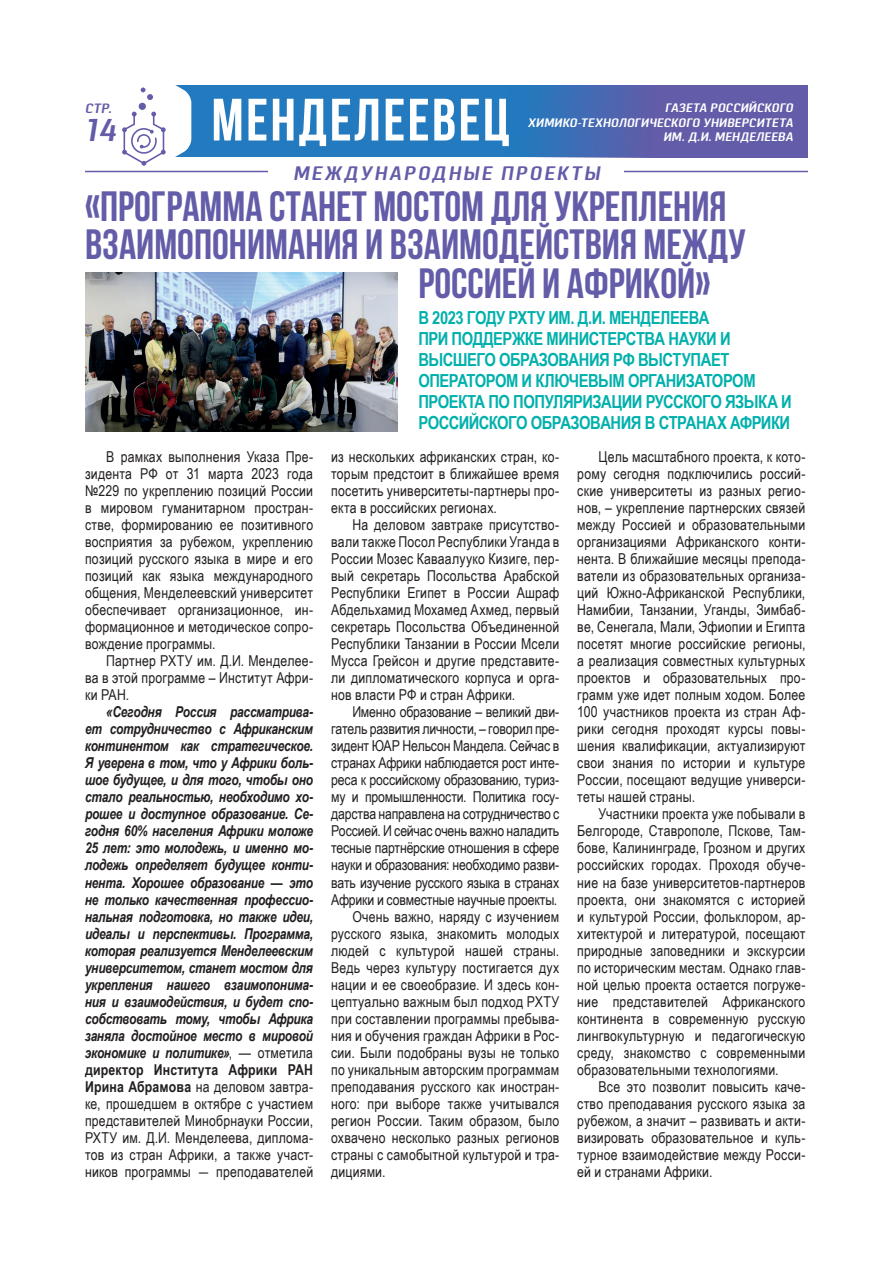
<style>
.page{position:relative;width:893px;height:1263px;background:#fff}
.page>*{position:absolute;margin:0;border:0;box-sizing:border-box;transform-origin:0 0}
.t1{font:700 59.55px "Bebas Neue";letter-spacing:.04em;color:#fff}
.зАГОЛОВОК{font:700 42.3px "Bebas Neue";color:#635ca8}
.t2{font:italic 600 31.5px "Pancetta Pro";color:#635ca8}
.ЛИД{font:italic 600 19.5px "Pancetta Pro";letter-spacing:.14em;color:#635ca8}
.Основной_текст{font:700 18px/21px "Arial Narrow";letter-spacing:-.03em;color:#00b0ac}
.Основной_текст-2{font:15px/17px "Arial Narrow";letter-spacing:.01em;color:#231f20;text-align:justify}
.Основной_текст-3{font:italic 700 15px/17px "Arial Narrow";letter-spacing:-.015em;color:#231f20;text-align:justify}
.t3{font:italic 600 13.5px "Pancetta Pro";color:#635ca8}
.t4{font:italic 600 12.3px/14.7px "Pancetta Pro";letter-spacing:.04em;color:#fff;text-align:right}
.s1{font-weight:400;font-style:normal}
.s2{font-style:normal}
</style>
<div class="page">
<div style="left:143px;top:86px;width:663px;height:71px;background:#237abf"></div>
<svg style="left:508px;top:85px;width:300px;height:72px;fill:#635ca8"></svg>
<svg style="left:99px;top:85px;width:92px;height:86px"></svg>
<hr style="left:85px;top:171px;width:723px;height:1px;background:#635ca8">
<div style="left:269px;top:165px;width:355px;height:22px;background:#fff"></div>
<img style="left:85px;top:272px;width:312px;height:159px">
<p class="t3" style="left:85px;top:100px;width:28px">СТР.</p>
<h3 class="t2" style="left:85px;top:113px;width:32px">14</h3>
<h1 class="t1" style="left:211px;top:87px;width:300px">МЕНДЕЛЕЕВЕЦ</h1>
<p class="t4" style="left:528px;top:100px;width:266px">ГАЗЕТА РОССИЙСКОГО<br>ХИМИКО-ТЕХНОЛОГИЧЕСКОГО УНИВЕРСИТЕТА<br>ИМ. Д.И. МЕНДЕЛЕЕВА</p>
<p class="ЛИД" style="left:293px;top:162px;width:308px">МЕЖДУНАРОДНЫЕ ПРОЕКТЫ</p>
<p class="зАГОЛОВОК" style="left:85px;top:183px;width:643px">«ПРОГРАММА СТАНЕТ МОСТОМ ДЛЯ УКРЕПЛЕНИЯ</p>
<p class="зАГОЛОВОК" style="left:85px;top:222px;width:662px">ВЗАИМОПОНИМАНИЯ И ВЗАИМОДЕЙСТВИЯ МЕЖДУ</p>
<p class="зАГОЛОВОК" style="left:418px;top:260px;width:294px">РОССИЕЙ И АФРИКОЙ»</p>
<p class="Основной_текст-2" style="left:85px;top:448px;width:230px;text-indent:21px">В рамках выполнения Указа Пре&shy;зидента РФ от 31 марта 2023 года №229 по укреплению позиций России в мировом гуманитарном простран&shy;стве, формированию ее позитивного восприятия за рубежом, укреплению позиций русского языка в мире и его позиций как языка международного общения, Менделеевский университет обеспечивает организационное, ин&shy;формационное и методическое сопро&shy;вождение программы.</p>
<p class="Основной_текст-2" style="left:85px;top:652px;width:230px;text-indent:21px">Партнер РХТУ им. Д.И. Менделее&shy;ва в этой программе – Институт Афри&shy;ки РАН.</p>
<p class="Основной_текст-3" style="left:85px;top:703px;width:230px;text-indent:21px">«Сегодня Россия рассматрива&shy;ет сотрудничество с Африканским континентом как стратегическое.<br>Я уверена в том, что у Африки боль&shy;шое будущее, и для того, чтобы оно стало реальностью, необходимо хо&shy;рошее и доступное образование. Се&shy;годня 60% населения Африки моложе 25 лет: это молодежь, и именно мо&shy;лодежь определяет будущее конти&shy;нента. Хорошее образование — это не только качественная профессио&shy;нальная подготовка, но также идеи, идеалы и перспективы. Программа, которая реализуется Менделеевским университетом, станет мостом для укрепления нашего взаимопонима&shy;ния и взаимодействия, и будет спо&shy;собствовать тому, чтобы Африка заняла достойное место в мировой экономике и политике»<span class="s1">, — отметила </span><span class="s2">директор Института Африки РАН Ирина Абрамова</span> <span class="s1">на деловом завтра&shy;ке, прошедшем в октябре с участием представителей Минобрнауки России, РХТУ им. Д.И. Менделеева, диплома&shy;тов из стран Африки, а также участ&shy;ников программы ― преподавателей</span></p>
<p class="Основной_текст" style="left:418px;top:306px;width:375px">В 2023 ГОДУ РХТУ ИМ. Д.И. МЕНДЕЛЕЕВА<br>ПРИ ПОДДЕРЖКЕ МИНИСТЕРСТВА НАУКИ И ВЫСШЕГО ОБРАЗОВАНИЯ РФ ВЫСТУПАЕТ ОПЕРАТОРОМ И КЛЮЧЕВЫМ ОРГАНИЗАТОРОМ ПРОЕКТА ПО ПОПУЛЯРИЗАЦИИ РУССКОГО ЯЗЫКА И РОССИЙСКОГО ОБРАЗОВАНИЯ В СТРАНАХ АФРИКИ</p>
<p class="Основной_текст-2" style="left:331px;top:448px;width:230px">из нескольких африканских стран, ко&shy;торым предстоит в ближайшее время посетить университеты-партнеры про&shy;екта в российских регионах.</p>
<p class="Основной_текст-2" style="left:331px;top:516px;width:230px;text-indent:21px">На деловом завтраке присутство&shy;вали также Посол Республики Уганда в России Мозес Каваалууко Кизиге, пер&shy;вый секретарь Посольства Арабской Республики Египет в России Ашраф Абдельхамид Мохамед Ахмед, первый секретарь Посольства Объединенной Республики Танзании в России Мсели Мусса Грейсон и другие представите&shy;ли дипломатического корпуса и орга&shy;нов власти РФ и стран Африки.</p>
<p class="Основной_текст-2" style="left:331px;top:703px;width:230px;text-indent:21px">Именно образование – великий дви&shy;гатель развития личности, – говорил пре&shy;зидент ЮАР Нельсон Мандела. Сейчас в странах Африки наблюдается рост инте&shy;реса к российскому образованию, туриз&shy;му и промышленности. Политика госу&shy;дарства направлена на сотрудничество с Россией. И сейчас очень важно наладить тесные партнёрские отношения в сфере науки и образования: необходимо разви&shy;вать изучение русского языка в странах Африки и совместные научные проекты.</p>
<p class="Основной_текст-2" style="left:331px;top:907px;width:230px;text-indent:21px">Очень важно, наряду с изучением русского языка, знакомить молодых людей с культурой нашей страны.<br>Ведь через культуру постигается дух нации и ее своеобразие. И здесь кон&shy;цептуально важным был подход РХТУ при составлении программы пребыва&shy;ния и обучения граждан Африки в Рос&shy;сии. Были подобраны вузы не только по уникальным авторским программам преподавания русского как иностран&shy;ного: при выборе также учитывался регион России. Таким образом, было охвачено несколько разных регионов страны с самобытной культурой и тра&shy;дициями.</p>
<p class="Основной_текст-2" style="left:577px;top:448px;width:230px;text-indent:21px">Цель масштабного проекта, к кото&shy;рому сегодня подключились россий&shy;ские университеты из разных регио&shy;нов, – укрепление партнерских связей между Россией и образовательными организациями Африканского конти&shy;нента. В ближайшие месяцы препода&shy;ватели из образовательных организа&shy;ций Южно-Африканской Республики, Намибии, Танзании, Уганды, Зимбаб&shy;ве, Сенегала, Мали, Эфиопии и Египта посетят многие российские регионы, а реализация совместных культурных проектов и образовательных про&shy;грамм уже идет полным ходом. Более 100 участников проекта из стран Аф&shy;рики сегодня проходят курсы повы&shy;шения квалификации, актуализируют свои знания по истории и культуре России, посещают ведущие универси&shy;теты нашей страны.</p>
<p class="Основной_текст-2" style="left:577px;top:805px;width:230px;text-indent:21px">Участники проекта уже побывали в Белгороде, Ставрополе, Пскове, Там&shy;бове, Калининграде, Грозном и других российских городах. Проходя обуче&shy;ние на базе университетов-партнеров проекта, они знакомятся с историей и культурой России, фольклором, ар&shy;хитектурой и литературой, посещают природные заповедники и экскурсии по историческим местам. Однако глав&shy;ной целью проекта остается погруже&shy;ние представителей Африканского континента в современную русскую лингвокультурную и педагогическую среду, знакомство с современными образовательными технологиями.</p>
<p class="Основной_текст-2" style="left:577px;top:1077px;width:230px;text-indent:21px">Все это позволит повысить каче&shy;ство преподавания русского языка за рубежом, а значит – развивать и акти&shy;визировать образовательное и куль&shy;турное взаимодействие между Росси&shy;ей и странами Африки.</p>
</div>
